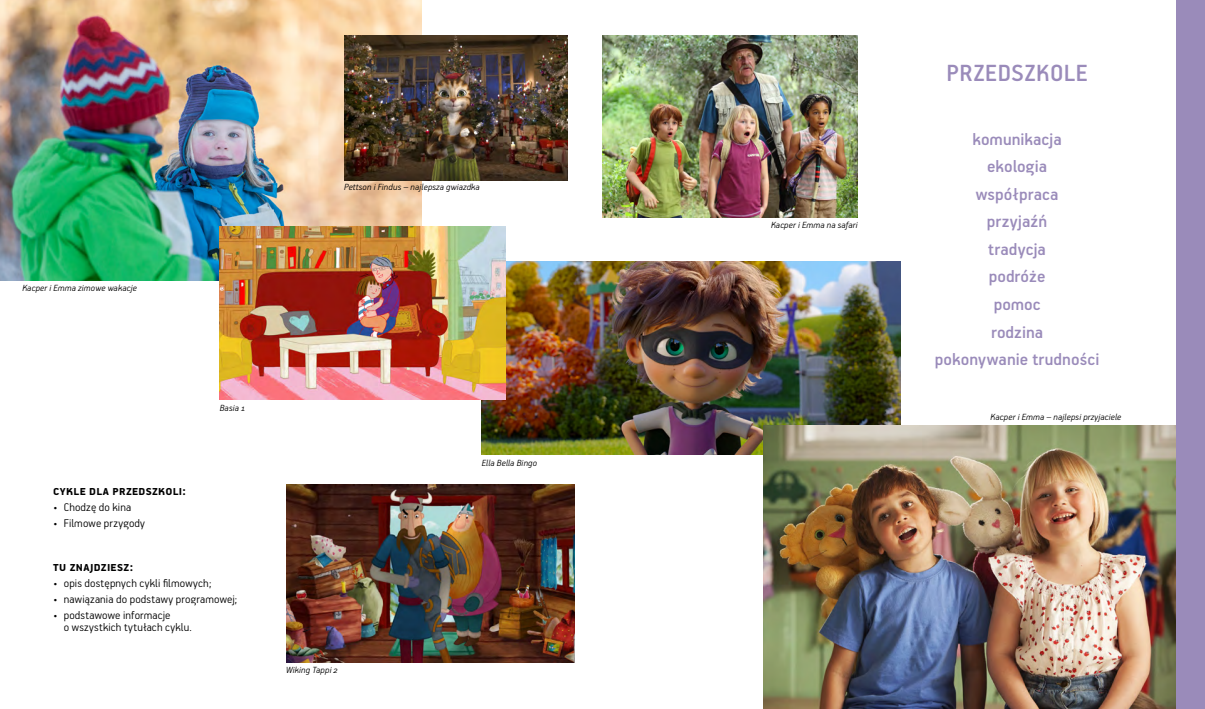
<style>
.page{position:relative;width:1205px;height:709px;background:#fff}
.page>*{position:absolute;margin:0;border:0;box-sizing:border-box;transform-origin:0 0}
.t1{font:500 26.25px "PF Handbook Pro";letter-spacing:.02em;color:#9a8bba}
.t2{font:500 18.75px/27.5px "PF Handbook Pro";color:#9a8bba;text-align:center}
.t3{font:700 15px "PF Handbook Pro";letter-spacing:.02em;color:#000}
.t4{font:300 12.5px/12.5px "PF Handbook Pro";letter-spacing:.015em;color:#000}
.t5{font:italic 300 10px "PF Handbook Pro";letter-spacing:.01em;color:#000}
</style>
<div class="page">
<img style="left:0;top:0;width:421px;height:280px">
<img style="left:482px;top:261px;width:418px;height:193px">
<img style="left:220px;top:227px;width:285px;height:172px">
<img style="left:602px;top:35px;width:255px;height:183px">
<img style="left:344px;top:35px;width:223px;height:145px">
<img style="left:286px;top:484px;width:288px;height:178px">
<img style="left:764px;top:425px;width:412px;height:284px">
<div style="left:1176px;top:0;width:29px;height:709px;background:#9a8bba"></div>
<p class="t5" style="left:22px;top:281px;width:116px">Kacper i Emma zimowe wakacje</p>
<p class="t5" style="left:344px;top:181px;width:137px">Pettson i Findus – najlepsza gwiazdka</p>
<p class="t3" style="left:53px;top:481px;width:134px">cykle dla przedszkoli:</p>
<p class="t4" style="left:53px;top:501px;width:80px">• Chodzę do kina</p>
<p class="t4" style="left:53px;top:517px;width:93px">• Filmowe przygody</p>
<p class="t5" style="left:220px;top:401px;width:27px">Basia 1</p>
<p class="t3" style="left:53px;top:557px;width:82px">tu znajdziesz:</p>
<p class="t4" style="left:53px;top:576px;width:160px">• opis dostępnych cykli filmowych;</p>
<p class="t4" style="left:53px;top:592px;width:186px">• nawiązania do podstawy programowej;</p>
<p class="t4" style="left:64px;top:608px;width:129px;text-indent:-11px">• podstawowe informacje<br>o wszystkich tytułach cyklu.</p>
<p class="t5" style="left:286px;top:664px;width:53px">Wiking Tappi 2</p>
<p class="t5" style="left:482px;top:457px;width:57px">Ella Bella Bingo</p>
<p class="t5" style="left:771px;top:219px;width:88px">Kacper i Emma na safari</p>
<h1 class="t1" style="left:946px;top:57px;width:143px">PRZEDSZKOLE</h1>
<h2 class="t2" style="left:935px;top:125px;width:166px">komunikacja<br>ekologia<br>współpraca<br>przyjaźń<br>tradycja<br>podróże<br>pomoc<br>rodzina<br>pokonywanie trudności</h2>
<p class="t5" style="left:990px;top:411px;width:132px">Kacper i Emma – najlepsi przyjaciele</p>
</div>
